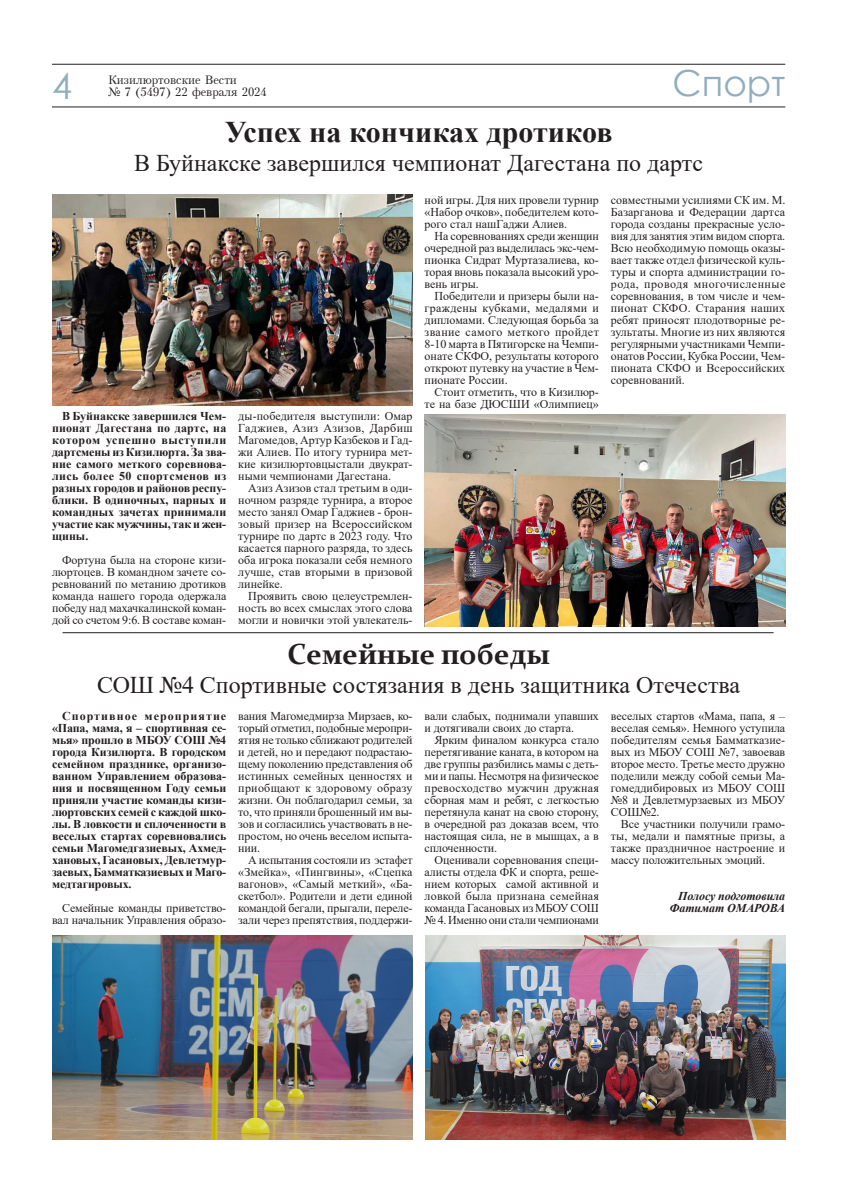
<style>
.page{position:relative;width:842px;height:1191px;background:#fff}
.page>*{position:absolute;margin:0;border:0;box-sizing:border-box;transform-origin:0 0}
.КВ_ЗАГОЛОВОК{font:36px "Century Gothic";color:#91aebd}
.КВ_ЗАГОЛОВОК-2{font:700 30px "Times New Roman";color:#231f20}
.КВ_ЗАГОЛОВОК-3{font:700 29px "Constantia";color:#231f20}
.КВ_ЗАГОЛОВОК-4{font:24px "Times New Roman";color:#231f20}
.КВ_ОСНОВНОЙ_1{font:12px/12px "Times New Roman";letter-spacing:-.01em;color:#231f20;text-align:justify}
.КВ_ОСНОВНОЙ_1-2{font:700 12px/12px "Times New Roman";letter-spacing:-.015em;color:#231f20;text-align:justify}
.КВ_ОСНОВНОЙ_1-3{font:12px "Petersburg Cyrillic";color:#231f20}
.КВ_ОСНОВНОЙ_1-4{font:italic 700 12px "Times New Roman";letter-spacing:-.01em;color:#231f20}
</style>
<div class="page">
<hr style="left:52px;top:64px;width:733px;height:1px;background:#231f20">
<hr style="left:52px;top:107px;width:733px;height:1px;background:#231f20">
<hr style="left:63px;top:632px;width:711px;height:1px;background:#231f20">
<img style="left:52px;top:194px;width:361px;height:211px">
<img style="left:425px;top:414px;width:360px;height:212px">
<img style="left:425px;top:935px;width:361px;height:205px">
<img style="left:52px;top:935px;width:361px;height:204px">
<p class="КВ_ЗАГОЛОВОК" style="left:52px;top:61px;width:21px">4</p>
<p class="КВ_ОСНОВНОЙ_1-3" style="left:108px;top:73px;width:130px">Кизилюртовские Вести</p>
<p class="КВ_ОСНОВНОЙ_1-3" style="left:108px;top:85px;width:160px">№ 7 (5497) 22 февраля 2024</p>
<p class="КВ_ЗАГОЛОВОК" style="left:672px;top:58px;width:114px">Спорт</p>
<p class="КВ_ЗАГОЛОВОК-2" style="left:225px;top:111px;width:389px">Успех на кончиках дротиков</p>
<p class="КВ_ЗАГОЛОВОК-4" style="left:134px;top:146px;width:571px">В Буйнакске завершился чемпионат Дагестана по дартс</p>
<p class="КВ_ОСНОВНОЙ_1-2" style="left:52px;top:410px;width:176px;text-indent:10px">В Буйнакске завершился Чем&shy;пионат Дагестана по дартс, на котором успешно выступили дартсмены из Кизилюрта. За зва&shy;ние самого меткого соревнова&shy;лись более 50 спортсменов из разных городов и районов респу&shy;блики. В одиночных, парных и командных зачетах принимали участие как мужчины, так и жен&shy;щины.</p>
<p class="КВ_ОСНОВНОЙ_1" style="left:52px;top:554px;width:176px;text-indent:10px">Фортуна была на стороне кизи&shy;люртоцев. В командном зачете со&shy;ревнований по метанию дротиков команда нашего города одержала победу над махачкалинской коман&shy;дой со счетом 9:6. В составе коман-</p>
<p class="КВ_ОСНОВНОЙ_1" style="left:238px;top:410px;width:176px">ды-победителя выступили: Омар Гаджиев, Азиз Азизов, Дарбиш Магомедов, Артур Казбеков и Гад&shy;жи Алиев. По итогу турнира мет&shy;кие кизилюртовцыстали двукрат&shy;ными чемпионами Дагестана.</p>
<p class="КВ_ОСНОВНОЙ_1" style="left:238px;top:482px;width:176px;text-indent:10px">Азиз Азизов стал третьим в оди&shy;ночном разряде турнира, а второе место занял Омар Гаджиев - брон&shy;зовый призер на Всероссийском турнире по дартс в 2023 году. Что касается парного разряда, то здесь оба игрока показали себя немного лучше, став вторыми в призовой линейке.</p>
<p class="КВ_ОСНОВНОЙ_1" style="left:238px;top:590px;width:176px;text-indent:10px">Проявить свою целеустремлен&shy;ность во всех смыслах этого слова могли и новички этой увлекатель-</p>
<p class="КВ_ОСНОВНОЙ_1" style="left:425px;top:194px;width:176px">ной игры. Для них провели турнир «Набор очков», победителем кото&shy;рого стал нашГаджи Алиев.</p>
<p class="КВ_ОСНОВНОЙ_1" style="left:425px;top:230px;width:176px;text-indent:10px">На соревнованиях среди женщин очередной раз выделилась экс-чем&shy;пионка Сидрат Муртазалиева, ко&shy;торая вновь показала высокий уро&shy;вень игры.</p>
<p class="КВ_ОСНОВНОЙ_1" style="left:425px;top:290px;width:176px;text-indent:10px">Победители и призеры были на&shy;граждены кубками, медалями и дипломами. Следующая борьба за звание самого меткого пройдет 8-10 марта в Пятигорске на Чемпи&shy;онате СКФО, результаты которого откроют путевку на участие в Чем&shy;пионате России.</p>
<p class="КВ_ОСНОВНОЙ_1" style="left:425px;top:386px;width:176px;text-align:right">Стоит отметить, что в Кизилюр&shy;те на базе ДЮСШИ «Олимпиец»</p>
<p class="КВ_ОСНОВНОЙ_1" style="left:611px;top:194px;width:176px">совместными усилиями СК им. М.<br>Базарганова и Федерации дартса города созданы прекрасные усло&shy;вия для занятия этим видом спорта.<br>Всю необходимую помощь оказы&shy;вает также отдел физической куль&shy;туры и спорта администрации го&shy;рода, проводя многочисленные соревнования, в том числе и чем&shy;пионат СКФО. Старания наших ребят приносят плодотворные ре&shy;зультаты. Многие из них являются регулярными участниками Чемпи&shy;онатов России, Кубка России, Чем&shy;пионата СКФО и Всероссийских соревнований.</p>
<p class="КВ_ЗАГОЛОВОК-3" style="left:288px;top:634px;width:264px">Семейные победы</p>
<p class="КВ_ЗАГОЛОВОК-4" style="left:97px;top:668px;width:645px">СОШ №4 Спортивные состязания в день защитника Отечества</p>
<p class="КВ_ОСНОВНОЙ_1-2" style="left:52px;top:710px;width:176px;text-indent:10px">Спортивное мероприятие «Папа, мама, я – спортивная се&shy;мья» прошло в МБОУ СОШ №4 города Кизилюрта. В городском семейном празднике, организо&shy;ванном Управлением образова&shy;ния и посвященном Году семьи приняли участие команды кизи&shy;люртовских семей с каждой шко&shy;лы. В ловкости и сплоченности в веселых стартах соревновались семьи Магомедгазиевых, Ахмед&shy;хановых, Гасановых, Девлетмур&shy;заевых, Бамматказиевых и Маго&shy;медтагировых.</p>
<p class="КВ_ОСНОВНОЙ_1" style="left:52px;top:902px;width:176px;text-align:right">Семейные команды приветство&shy;вал начальник Управления образо-</p>
<p class="КВ_ОСНОВНОЙ_1" style="left:238px;top:710px;width:176px">вания Магомедмирза Мирзаев, ко&shy;торый отметил, подобные меропри&shy;ятия не только сближают родителей и детей, но и передают подрастаю&shy;щему поколению представления об истинных семейных ценностях и приобщают к здоровому образу жизни. Он поблагодарил семьи, за то, что приняли брошенный им вы&shy;зов и согласились участвовать в не&shy;простом, но очень веселом испыта&shy;нии.</p>
<p class="КВ_ОСНОВНОЙ_1" style="left:238px;top:854px;width:176px;text-indent:10px">А испытания состояли из эстафет «Змейка», «Пингвины», «Сцепка вагонов», «Самый меткий», «Ба&shy;скетбол». Родители и дети единой командой бегали, прыгали, переле&shy;зали через препятствия, поддержи-</p>
<p class="КВ_ОСНОВНОЙ_1" style="left:425px;top:710px;width:176px">вали слабых, поднимали упавших и дотягивали своих до старта.</p>
<p class="КВ_ОСНОВНОЙ_1" style="left:425px;top:734px;width:176px;text-indent:10px">Ярким финалом конкурса стало перетягивание каната, в котором на две группы разбились мамы с деть&shy;ми и папы. Несмотря на физическое превосходство мужчин дружная сборная мам и ребят, с легкостью перетянула канат на свою сторону, в очередной раз доказав всем, что настоящая сила, не в мышцах, а в сплоченности.</p>
<p class="КВ_ОСНОВНОЙ_1" style="left:425px;top:854px;width:176px;text-indent:10px">Оценивали соревнования специ&shy;алисты отдела ФК и спорта, реше&shy;нием которых самой активной и ловкой была признана семейная команда Гасановых из МБОУ СОШ № 4. Именно они стали чемпионами</p>
<p class="КВ_ОСНОВНОЙ_1" style="left:611px;top:710px;width:176px">веселых стартов «Мама, папа, я – веселая семья». Немного уступила победителям семья Бамматказие&shy;вых из МБОУ СОШ №7, завоевав второе место. Третье место дружно поделили между собой семьи Ма&shy;гомеддибировых из МБОУ СОШ №8 и Девлетмурзаевых из МБОУ СОШ№2.</p>
<p class="КВ_ОСНОВНОЙ_1" style="left:611px;top:818px;width:176px;text-indent:10px">Все участники получили грамо&shy;ты, медали и памятные призы, а также праздничное настроение и массу положительных эмоций.</p>
<p class="КВ_ОСНОВНОЙ_1-4" style="left:678px;top:888px;width:108px">Полосу подготовила</p>
<p class="КВ_ОСНОВНОЙ_1-4" style="left:669px;top:900px;width:117px">Фатимат ОМАРОВА</p>
</div>
